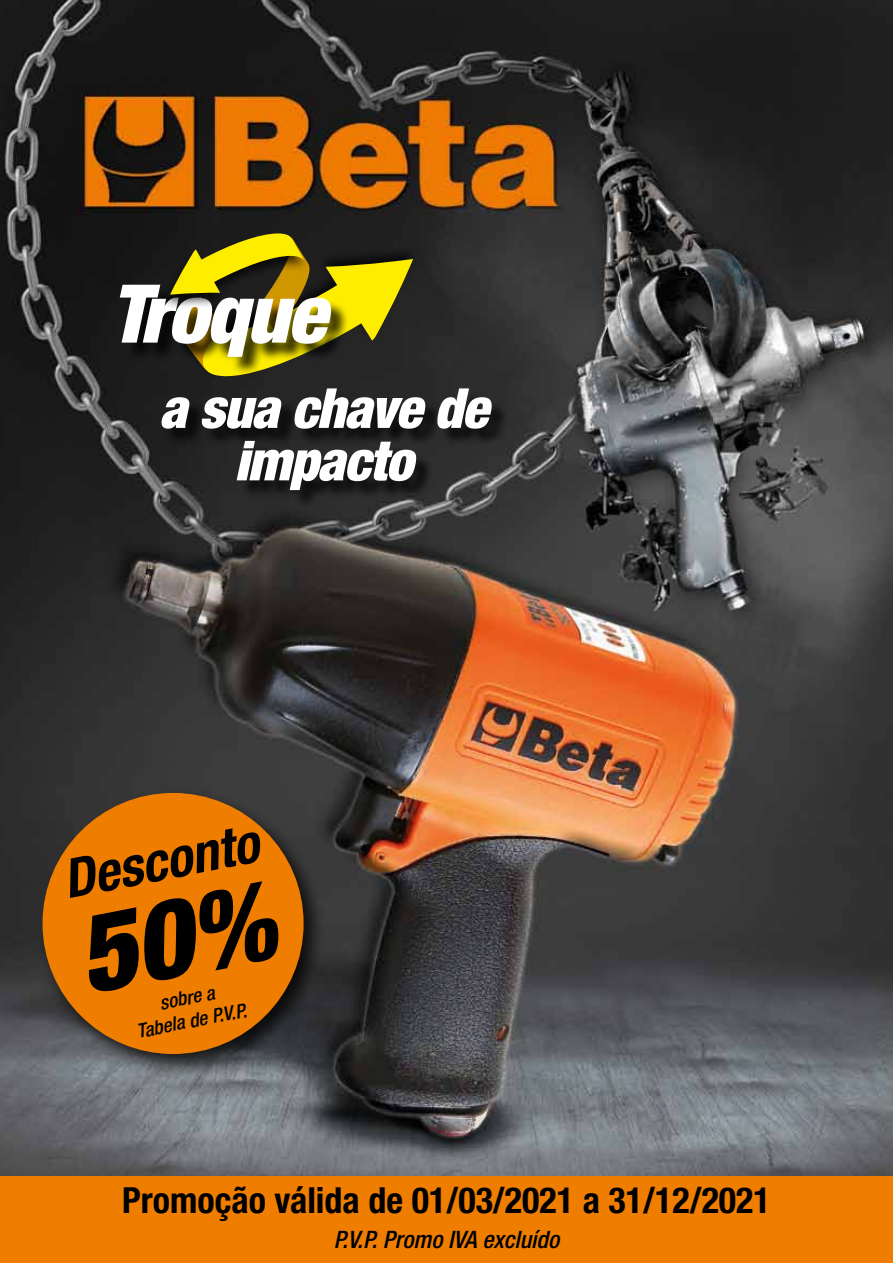
<style>
.page{position:relative;width:893px;height:1263px;background:#fff}
.page>*{position:absolute;margin:0;border:0;box-sizing:border-box;transform-origin:0 0}
.t1{font:italic 900 condensed 81px "Helvetica Neue LT Std";letter-spacing:-.02em;color:#fff}
.t2{font:italic 900 condensed 55.35px/52.5px "Helvetica Neue LT Std";letter-spacing:-.02em;color:#fff;text-align:center}
.t3{font:italic 700 condensed 54px "Helvetica Neue LT Std";color:#000}
.t4{font:700 condensed 36px "Helvetica Neue LT Std";color:#000}
.t5{font:italic 500 condensed 24px "Helvetica Neue LT Std";color:#000}
.t6{font:italic 500 condensed 19.5px/23.4px "Helvetica Neue LT Std";color:#000;text-align:center}
</style>
<div class="page">
<img style="left:0;top:0;width:893px;height:1176px">
<div style="left:0;top:1176px;width:893px;height:87px;background:#ef7d00"></div>
<div style="left:164px;top:391px;width:346px;height:118px;background:#000;opacity:.75"></div>
<div style="left:37px;top:788px;width:290px;height:289px;background:#000;opacity:.75"></div>
<div style="left:43px;top:793px;width:261px;height:261px;background:#ef7d00;border-radius:50%"></div>
<div style="left:172px;top:244px;width:247px;height:135px;background:#262626"></div>
<div style="left:122px;top:287px;width:227px;height:88px;background:#131313"></div>
<div style="left:160px;top:231px;width:150px;height:79px;background:#000;opacity:.75"></div>
<svg style="left:170px;top:233px;width:243px;height:144px"></svg>
<h1 class="t1" style="left:110px;top:264px;width:217px">Troque</h1>
<h2 class="t2" style="left:159px;top:382px;width:330px">a sua chave de impacto</h2>
<h3 class="t3" style="left:57px;top:848px;width:199px;rotate:-11deg">Desconto</h3>
<p class="t6" style="left:130px;top:997px;width:113px;rotate:-11deg">sobre a<br>Tabela de P.V.P.</p>
<p class="t4" style="left:122px;top:1178px;width:650px">Promoção válida de 01/03/2021 a 31/12/2021</p>
<p class="t5" style="left:334px;top:1225px;width:227px">P.V.P. Promo IVA excluído</p>
</div>
